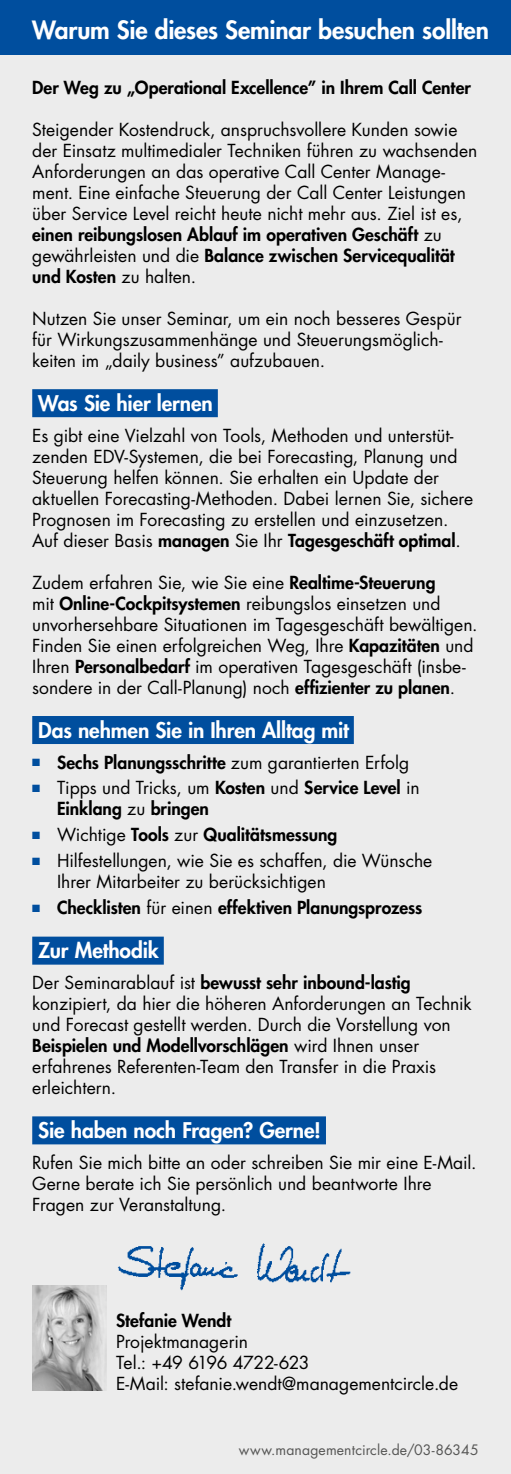
<style>
.page{position:relative;width:511px;height:1474px;background:#fff}
.page>*{position:absolute;margin:0;border:0;box-sizing:border-box;transform-origin:0 0}
.t1{font:800 24.5px "Futura Std";letter-spacing:-.01em;color:#fff}
.t2{font:800 21px "Futura Std";letter-spacing:-.005em;color:#fff}
.t3{font:17.5px/21px "Futura Std";color:#000}
.t4{font:800 17.5px/21px "Futura Std";color:#000}
.t5{font:14px "Futura Std";letter-spacing:.01em;color:#565655}
.s1{font-weight:800}
.s2{color:#004e9e}
.s3{font-weight:400}
</style>
<div class="page">
<div style="left:0;top:36px;width:511px;height:1437px;background:#ececec"></div>
<div style="left:0;top:0;width:511px;height:55px;background:#004e9e"></div>
<div style="left:32px;top:389px;width:186px;height:28px;background:#004e9e"></div>
<div style="left:32px;top:716px;width:322px;height:28px;background:#004e9e"></div>
<div style="left:32px;top:936px;width:132px;height:28px;background:#004e9e"></div>
<div style="left:32px;top:1116px;width:294px;height:28px;background:#004e9e"></div>
<img style="left:32px;top:1285px;width:74px;height:105px">
<img style="left:117px;top:1243px;width:234px;height:48px">
<h1 class="t1" style="left:32px;top:14px;width:458px">Warum Sie dieses Seminar besuchen sollten</h1>
<p class="t4" style="left:32px;top:77px;width:440px">Der Weg zu „Operational Excellence” in Ihrem Call Center</p>
<p class="t3" style="left:32px;top:119px;width:447px">Steigender Kostendruck, anspruchsvollere Kunden sowie der Einsatz multimedialer Techniken führen zu wachsenden Anforderungen an das operative Call Center Manage&shy;ment. Eine einfache Steuerung der Call Center Leistungen über Service Level reicht heute nicht mehr aus. Ziel ist es, <span class="s1">einen reibungslosen Ablauf im operativen Geschäft</span> zu gewährleisten und die <span class="s1">Balance zwischen Servicequalität und Kosten</span> zu halten.</p>
<p class="t3" style="left:32px;top:308px;width:431px">Nutzen Sie unser Seminar, um ein noch besseres Gespür für Wirkungszusammenhänge und Steuerungsmöglich&shy;keiten im „daily business” aufzubauen.</p>
<p class="t2" style="left:38px;top:390px;width:176px">Was Sie hier lernen</p>
<p class="t3" style="left:32px;top:425px;width:442px">Es gibt eine Vielzahl von Tools, Methoden und unterstüt&shy;zenden EDV-Systemen, die bei Forecasting, Planung und Steuerung helfen können. Sie erhalten ein Update der aktuellen Forecasting-Methoden. Dabei lernen Sie, sichere Prognosen im Forecasting zu erstellen und einzusetzen.<br>Auf dieser Basis <span class="s1">managen</span> Sie Ihr <span class="s1">Tagesgeschäft optimal</span>.</p>
<p class="t3" style="left:32px;top:572px;width:447px">Zudem erfahren Sie, wie Sie eine <span class="s1">Realtime-Steuerung<br></span>mit <span class="s1">Online-Cockpitsystemen</span> reibungslos einsetzen und unvorhersehbare Situationen im Tagesgeschäft bewältigen.<br>Finden Sie einen erfolgreichen Weg, Ihre <span class="s1">Kapazitäten</span> und Ihren <span class="s1">Personalbedarf</span> im operativen Tagesgeschäft (insbe&shy;sondere in der Call-Planung) noch <span class="s1">effizienter zu planen</span>.</p>
<p class="t2" style="left:38px;top:716px;width:312px">Das nehmen Sie in Ihren Alltag mit</p>
<p class="t4" style="left:32px;top:751px;width:379px"><span class="s2">■</span> Sechs Planungsschritte <span class="s3">zum garantierten Erfolg</span></p>
<p class="t4" style="left:57px;top:777px;width:364px;text-indent:-25px"><span class="s2">■</span> <span class="s3">Tipps und Tricks, um</span> Kosten <span class="s3">und</span> Service Level <span class="s3">in<br></span>Einklang <span class="s3">zu</span> bringen</p>
<p class="t4" style="left:32px;top:824px;width:307px"><span class="s2">■</span> <span class="s3">Wichtige</span> Tools <span class="s3">zur</span> Qualitätsmessung</p>
<p class="t3" style="left:57px;top:850px;width:377px;text-indent:-25px"><span class="s2">■</span> Hilfestellungen, wie Sie es schaffen, die Wünsche<br>Ihrer Mitarbeiter zu berücksichtigen</p>
<p class="t4" style="left:32px;top:897px;width:391px"><span class="s2">■</span> Checklisten <span class="s3">für einen</span> effektiven Planungsprozess</p>
<p class="t2" style="left:38px;top:937px;width:122px">Zur Methodik</p>
<p class="t3" style="left:32px;top:972px;width:441px">Der Seminarablauf ist <span class="s1">bewusst sehr inbound-lastig </span>konzipiert, da hier die höheren Anforderungen an Technik und Forecast gestellt werden. Durch die Vorstellung von <span class="s1">Beispielen und Modellvorschlägen</span> wird Ihnen unser erfahrenes Referenten-Team den Transfer in die Praxis erleichtern.</p>
<p class="t2" style="left:38px;top:1116px;width:284px">Sie haben noch Fragen? Gerne!</p>
<p class="t3" style="left:32px;top:1152px;width:446px">Rufen Sie mich bitte an oder schreiben Sie mir eine E-Mail.<br>Gerne berate ich Sie persönlich und beantworte Ihre<br>Fragen zur Veranstaltung.</p>
<p class="t4" style="left:116px;top:1310px;width:117px">Stefanie Wendt</p>
<p class="t3" style="left:116px;top:1331px;width:344px">Projektmanagerin<br>Tel.: +49 6196 4722-623<br>E-Mail: stefanie.wendt@managementcircle.de</p>
<p class="t5" style="left:239px;top:1440px;width:241px">www.managementcircle.de/03-86345</p>
</div>
